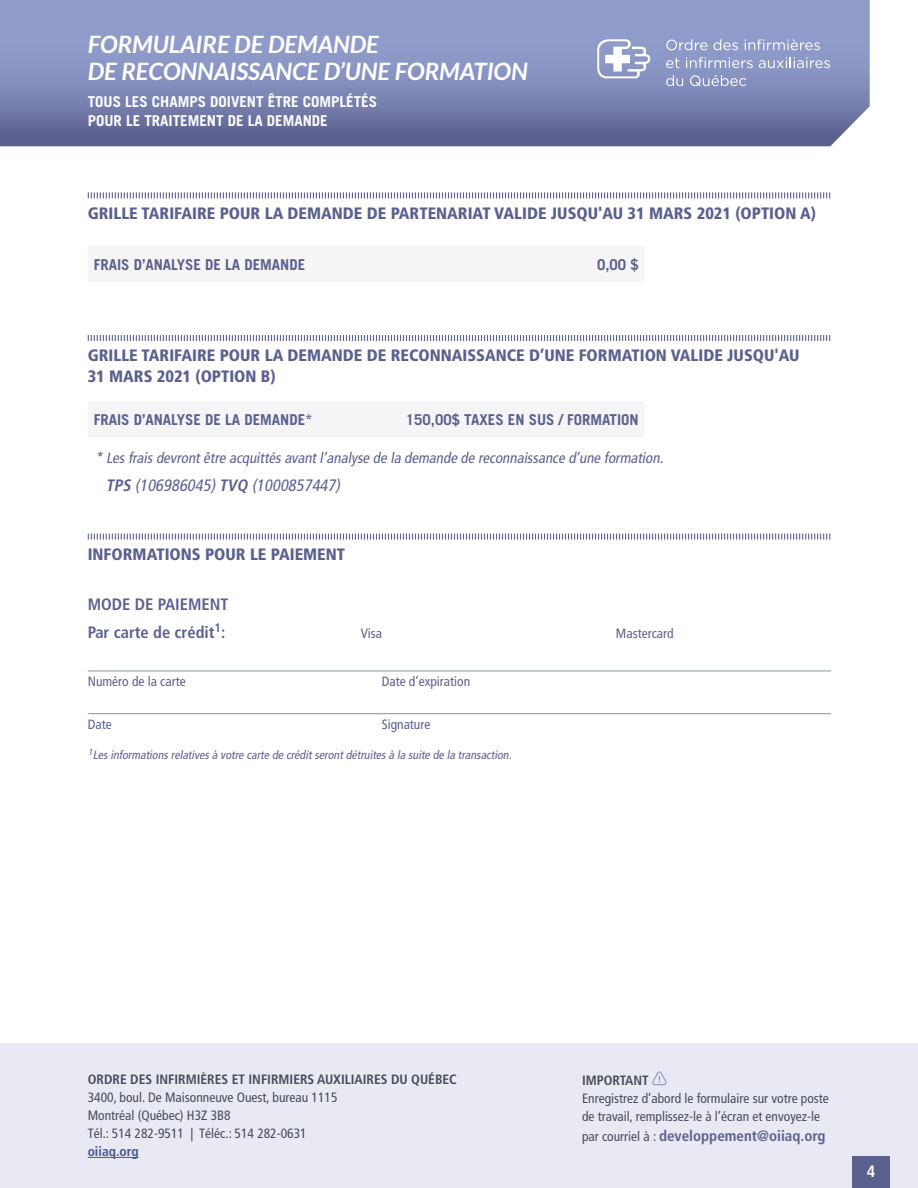
<style>
.page{position:relative;width:918px;height:1188px;background:#fff}
.page>*{position:absolute;margin:0;border:0;box-sizing:border-box;transform-origin:0 0}
.t1{font:italic 700 24px/27px "Lato";color:#fff}
.t2{font:900 condensed 16.5px/21px "Frutiger";color:#5b618e}
.t3{font:700 condensed 16.5px/27.8px "Frutiger";color:#5b618e}
.t4{font:italic condensed 16.5px "Frutiger";color:#5b618e}
.t5{font:700 condensed 16.5px "Frutiger";color:#fff}
.t6{font:italic condensed 15px "Frutiger";color:#5b618e}
.t7{font:700 15px "Trade Gothic";color:#5b618e}
.t8{font:700 15px/19.5px "Trade Gothic";color:#fff}
.t9{font:700 condensed 15px "Frutiger";color:#5b618e}
.t10{font:condensed 13.5px/18px "Frutiger";color:#484b5c}
.t11{font:700 condensed 13.5px "Frutiger";color:#484b5c}
.t12{font:condensed 13.5px "Frutiger";color:#5b618e}
.t13{font:700 condensed 13.5px "Frutiger";color:#465792}
.t14{font:italic condensed 12px "Frutiger";color:#5b618e}
.s1{font-weight:700}
.s2{font-weight:400;font-size:13.5px;color:#484b5c}
</style>
<div class="page">
<div style="left:0;top:1043px;width:918px;height:145px;background:#e8e9f3"></div>
<hr style="left:88px;top:1157px;width:51px;height:1px;background:#465792">
<svg style="left:652px;top:1071px;width:15px;height:14px"></svg>
<div style="left:852px;top:1157px;width:38px;height:31px;background:#5b618e"></div>
<svg style="left:0;top:0;width:870px;height:146px;background:#808bb8"></svg>
<svg style="left:666px;top:39px;width:41px;height:11px"></svg>
<svg style="left:714px;top:39px;width:24px;height:11px"></svg>
<svg style="left:745px;top:39px;width:75px;height:11px"></svg>
<svg style="left:666px;top:58px;width:13px;height:10px"></svg>
<svg style="left:686px;top:57px;width:67px;height:11px"></svg>
<svg style="left:759px;top:57px;width:71px;height:11px"></svg>
<svg style="left:666px;top:75px;width:17px;height:11px"></svg>
<svg style="left:690px;top:75px;width:56px;height:11px"></svg>
<svg style="left:597px;top:39px;width:53px;height:39px"></svg>
<svg style="left:87px;top:192px;width:744px;height:7px"></svg>
<svg style="left:87px;top:335px;width:744px;height:6px"></svg>
<svg style="left:87px;top:533px;width:744px;height:7px"></svg>
<hr style="left:88px;top:671px;width:743px;height:1px;background:#8196a9">
<hr style="left:88px;top:713px;width:743px;height:1px;background:#8196a9">
<h1 class="t1" style="left:88px;top:32px;width:442px">FORMULAIRE DE DEMANDE<br>DE RECONNAISSANCE D’UNE FORMATION</h1>
<p class="t8" style="left:88px;top:91px;width:291px">TOUS LES CHAMPS DOIVENT ÊTRE COMPLÉTÉS<br>POUR LE TRAITEMENT DE LA DEMANDE</p>
<p class="t2" style="left:88px;top:202px;width:730px">GRILLE TARIFAIRE POUR LA DEMANDE DE PARTENARIAT VALIDE JUSQU'AU 31 MARS 2021 (OPTION A)</p>
<p class="t7" style="left:94px;top:255px;width:213px">FRAIS D’ANALYSE DE LA DEMANDE</p>
<p class="t7" style="left:597px;top:255px;width:43px">0,00 $</p>
<p class="t2" style="left:88px;top:345px;width:713px">GRILLE TARIFAIRE POUR LA DEMANDE DE RECONNAISSANCE D’UNE FORMATION VALIDE JUSQU'AU<br>31 MARS 2021 (OPTION B)</p>
<p class="t7" style="left:94px;top:411px;width:220px">FRAIS D’ANALYSE DE LA DEMANDE*</p>
<p class="t7" style="left:406px;top:411px;width:234px">150,00$ TAXES EN SUS / FORMATION</p>
<p class="t6" style="left:95px;top:449px;width:573px">* Lesfraisdevrontêtre acquittésavantl’analyse de la demande de reconnaissance d’une formation.</p>
<p class="t4" style="left:106px;top:475px;width:239px"><span class="s1">TPS</span> (106986045)<span class="s1">TVQ</span> (1000857447)</p>
<p class="t2" style="left:88px;top:544px;width:259px">INFORMATIONS POUR LE PAIEMENT</p>
<p class="t3" style="left:88px;top:590px;width:142px">MODE DE PAIEMENT<br>Par carte de crédit<sup>1</sup>:</p>
<p class="t12" style="left:361px;top:625px;width:23px">Visa</p>
<p class="t12" style="left:616px;top:625px;width:59px">Mastercard</p>
<p class="t12" style="left:88px;top:674px;width:99px">Numéro de la carte</p>
<p class="t12" style="left:382px;top:674px;width:90px">Date d’expiration</p>
<p class="t12" style="left:88px;top:717px;width:25px">Date</p>
<p class="t12" style="left:382px;top:717px;width:50px">Signature</p>
<p class="t14" style="left:88px;top:748px;width:427px"><sup>1</sup>Lesinformationsrelativesà votre carte de créditserontdétruitesà la suite de la transaction.</p>
<p class="t11" style="left:88px;top:1071px;width:371px">ORDRE DES INFIRMIÈRES ET INFIRMIERS AUXILIAIRES DU QUÉBEC</p>
<p class="t10" style="left:88px;top:1088px;width:251px">3400, boul. De Maisonneuve Ouest, bureau 1115<br>Montréal (Québec) H3Z 3B8<br>Tél.: 514 282-9511 | Téléc.: 514 282-0631</p>
<p class="t13" style="left:88px;top:1143px;width:52px">oiiaq.org</p>
<p class="t11" style="left:582px;top:1073px;width:68px">IMPORTANT</p>
<p class="t10" style="left:582px;top:1090px;width:248px">Enregistrez d’abord le formulaire sur votre poste de travail, remplissez-le à l’écran et envoyez-le</p>
<p class="t9" style="left:582px;top:1127px;width:245px"><span class="s2">par courriel à :</span> developpement@oiiaq.org</p>
<p class="t5" style="left:867px;top:1162px;width:10px">4</p>
</div>
